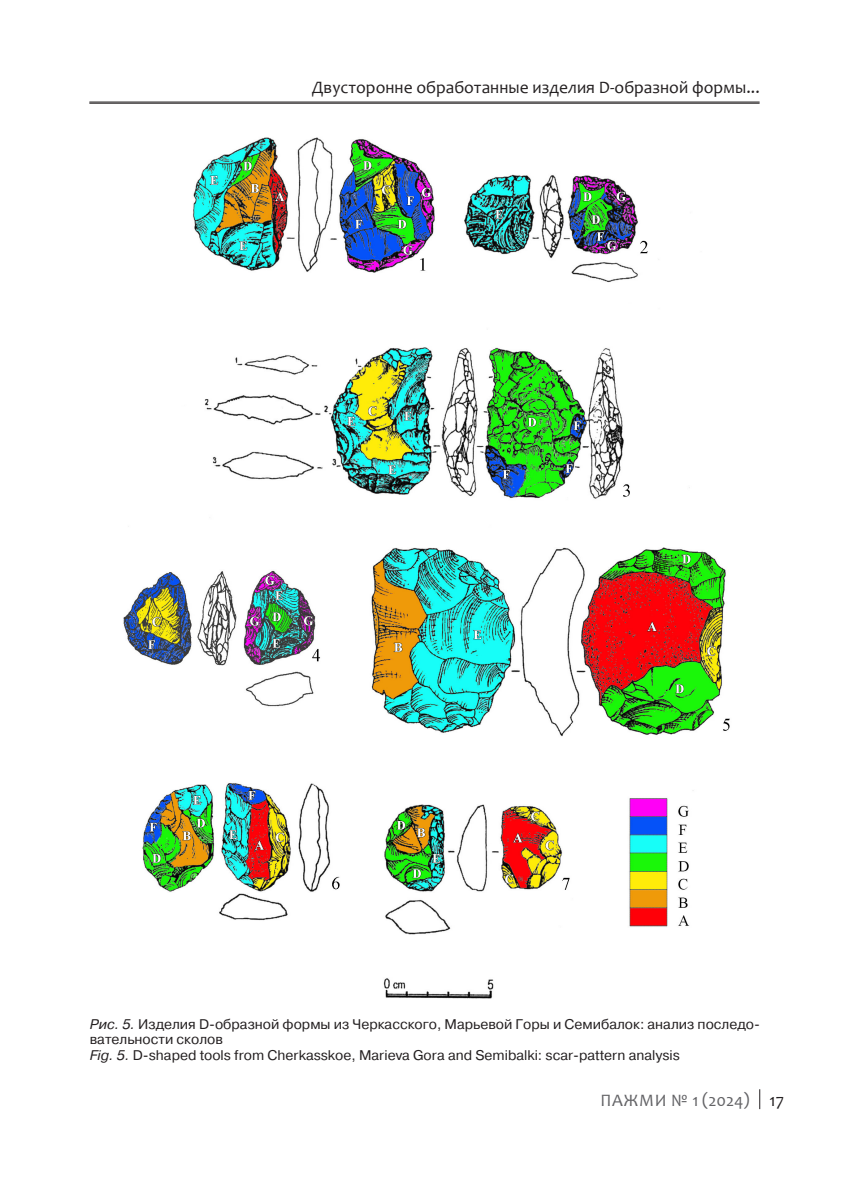
<style>
.page{position:relative;width:844px;height:1191px;background:#fff}
.page>*{position:absolute;margin:0;border:0;box-sizing:border-box;transform-origin:0 0}
.t1{font:17.5px "Candara";color:#231f20}
.t2{font:17.5px "Candara";letter-spacing:.02em;color:#636366}
.t3{font:14px/15.8px "Pragmatica";color:#231f20}
.s1{font-style:italic}
.s2{color:#231f20}
</style>
<div class="page">
<svg style="left:759px;top:1089px;width:1px;height:20px"></svg>
<hr style="left:89px;top:102px;width:670px;height:1px;background:#231f20">
<hr style="left:89px;top:103px;width:670px;height:1px;background:#231f20">
<img style="left:123px;top:137px;width:607px;height:862px">
<p class="t1" style="left:312px;top:77px;width:449px">Двусторонне обработанные изделия D-образной формы...</p>
<p class="t3" style="left:90px;top:1016px;width:671px"><span class="s1">Рис. 5.</span> Изделия D-образной формы из Черкасского, Марьевой Горы и Семибалок: анализ последо&shy;вательности сколов<br><span class="s1">Fig. 5.</span> D-shaped tools from Cherkasskoe, Marieva Gora and Semibalki: scar-pattern analysis</p>
<p class="t2" style="left:600px;top:1088px;width:185px">ПАЖМИ № 1 (2024) <span class="s2">17</span></p>
</div>
